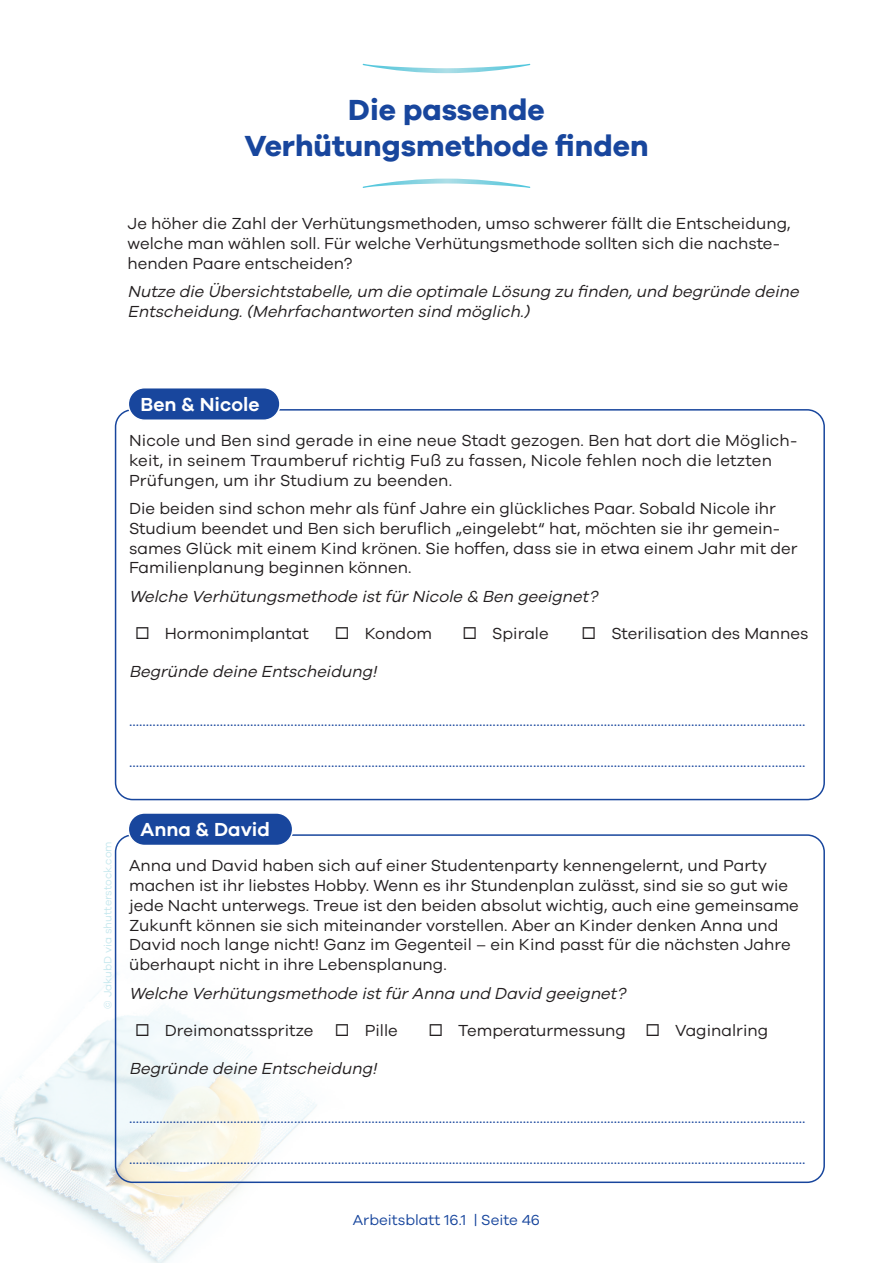
<style>
.page{position:relative;width:893px;height:1263px;background:#fff}
.page>*{position:absolute;margin:0;border:0;box-sizing:border-box;transform-origin:0 0}
.LI__Musterseite_Tite{font:700 30px "Galano Grotesque";color:#18469d}
.ABs__Ü_weiß{font:600 19.5px "Galano Grotesque";color:#fff}
.ABs__Copy{font:16.5px/19.8px "Galano Grotesque";color:#231f20}
.ABs__Freie_Zeilen{font:16.5px "Galano Grotesque";color:#18469d}
.ABs__Copy_Arbeitsanw{font:italic 16.5px/19.8px "Galano Grotesque";color:#231f20}
.Seitenzahl{font:15px "Galano Grotesque";color:#18469d}
.Copyright_Bilder{font:10.95px "Galano Grotesque";color:#c6e8ee}
</style>
<div class="page">
<img style="left:363px;top:64px;width:167px;height:9px">
<img style="left:363px;top:179px;width:167px;height:9px">
<img style="left:0;top:908px;width:429px;height:355px">
<div style="left:115px;top:409px;width:710px;height:391px;border:2px solid #18469d;border-radius:17px"></div>
<div style="left:128px;top:388px;width:152px;height:32px;background:#18469d;border-radius:16px"></div>
<div style="left:128px;top:387px;width:153px;height:34px;border:2px solid #fff;border-radius:16px"></div>
<div style="left:115px;top:834px;width:710px;height:349px;border:2px solid #18469d;border-radius:17px"></div>
<div style="left:128px;top:813px;width:165px;height:32px;background:#18469d;border-radius:16px"></div>
<div style="left:128px;top:812px;width:165px;height:34px;border:2px solid #fff;border-radius:16px"></div>
<svg style="left:136px;top:1023px;width:12px;height:12px"></svg>
<svg style="left:336px;top:1023px;width:12px;height:12px"></svg>
<p class="LI__Musterseite_Tite" style="left:348px;top:91px;width:198px">Die passende</p>
<p class="LI__Musterseite_Tite" style="left:244px;top:127px;width:406px">Verhütungsmethode finden</p>
<p class="ABs__Copy" style="left:128px;top:213px;width:664px">Je höher die Zahl der Verhütungsmethoden, umso schwerer fällt die Entscheidung, welche man wählen soll. Für welche Verhütungsmethode sollten sich die nachste&shy;henden Paare entscheiden?</p>
<p class="ABs__Copy_Arbeitsanw" style="left:128px;top:281px;width:677px">Nutze die Übersichtstabelle,um die optimale Lösung zu finden,und begründe deine<br>Entscheidung.(Mehrfachantworten sind möglich.)</p>
<p class="ABs__Ü_weiß" style="left:141px;top:392px;width:120px">Ben &amp; Nicole</p>
<p class="ABs__Copy" style="left:129px;top:430px;width:670px">Nicole und Ben sind gerade in eine neue Stadt gezogen. Ben hat dort die Möglich&shy;keit, in seinem Traumberuf richtig Fuß zu fassen, Nicole fehlen noch die letzten<br>Prüfungen, um ihr Studium zu beenden.</p>
<p class="ABs__Copy" style="left:129px;top:498px;width:670px">Die beiden sind schon mehr als fünf Jahre ein glückliches Paar. Sobald Nicole ihr Studium beendet und Ben sich beruflich „eingelebt“ hat, möchten sie ihr gemein&shy;sames Glück mit einem Kind krönen. Sie hoffen, dass sie in etwa einem Jahr mit der Familienplanung beginnen können.</p>
<p class="ABs__Copy_Arbeitsanw" style="left:129px;top:586px;width:474px">Welche Verhütungsmethode istfürNicole &amp; Ben geeignet?</p>
<p class="ABs__Copy" style="left:165px;top:623px;width:146px">Hormonimplantat</p>
<p class="ABs__Copy" style="left:365px;top:623px;width:69px">Kondom</p>
<p class="ABs__Copy" style="left:492px;top:623px;width:58px">Spirale</p>
<p class="ABs__Copy" style="left:611px;top:623px;width:199px">Sterilisation des Mannes</p>
<p class="ABs__Copy_Arbeitsanw" style="left:129px;top:661px;width:253px">Begründe deine Entscheidung!</p>
<p class="ABs__Freie_Zeilen" style="left:129px;top:711px;width:678px">.............................................................................................................................................................................……………….........</p>
<p class="ABs__Freie_Zeilen" style="left:129px;top:752px;width:678px">.............................................................................................................................................................................……………….........</p>
<p class="Copyright_Bilder" style="left:101px;top:1009px;width:169px;rotate:-90deg">© JakubD via shutterstock.com</p>
<p class="ABs__Ü_weiß" style="left:141px;top:817px;width:131px">Anna &amp; David</p>
<p class="ABs__Copy" style="left:129px;top:855px;width:671px">Anna und David haben sich auf einer Studentenparty kennengelernt, und Party machen ist ihr liebstes Hobby. Wenn es ihr Stundenplan zulässt, sind sie so gut wie jede Nacht unterwegs. Treue ist den beiden absolut wichtig, auch eine gemeinsame Zukunft können sie sich miteinander vorstellen. Aber an Kinder denken Anna und David noch lange nicht! Ganz im Gegenteil – ein Kind passt für die nächsten Jahre überhaupt nicht in ihre Lebensplanung.</p>
<p class="ABs__Copy_Arbeitsanw" style="left:129px;top:982px;width:502px">Welche Verhütungsmethode istfürAnna und David geeignet?</p>
<p class="ABs__Copy" style="left:165px;top:1019px;width:150px">Dreimonatsspritze</p>
<p class="ABs__Copy" style="left:365px;top:1019px;width:35px">Pille</p>
<p class="ABs__Copy" style="left:458px;top:1019px;width:169px">Temperaturmessung</p>
<p class="ABs__Copy" style="left:675px;top:1019px;width:95px">Vaginalring</p>
<p class="ABs__Copy_Arbeitsanw" style="left:129px;top:1058px;width:253px">Begründe deine Entscheidung!</p>
<p class="ABs__Freie_Zeilen" style="left:129px;top:1108px;width:678px">.............................................................................................................................................................................……………….........</p>
<p class="ABs__Freie_Zeilen" style="left:129px;top:1149px;width:678px">.............................................................................................................................................................................……………….........</p>
<p class="Seitenzahl" style="left:353px;top:1211px;width:189px">Arbeitsblatt 16.1 | Seite 46</p>
</div>
